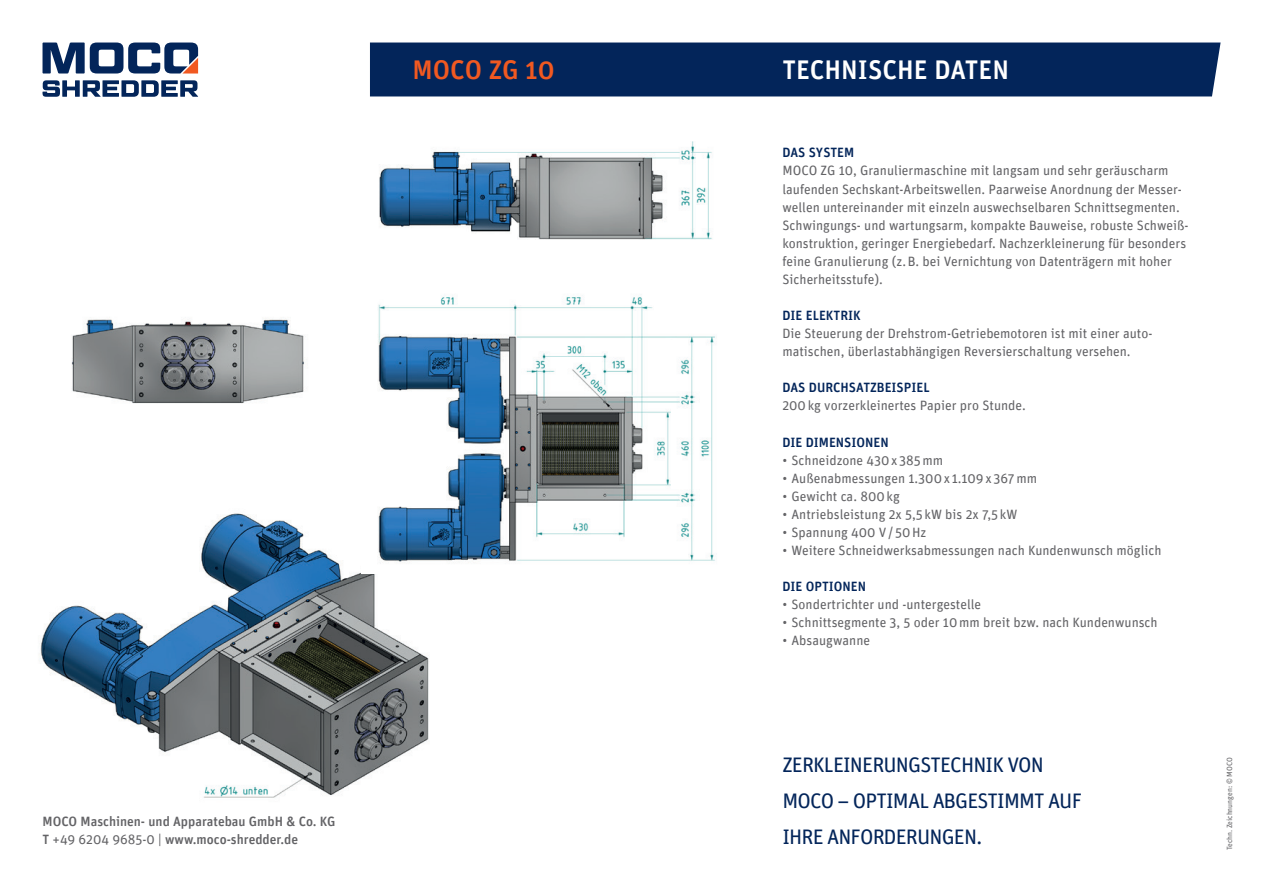
<style>
.page{position:relative;width:1263px;height:893px;background:#fff}
.page>*{position:absolute;margin:0;border:0;box-sizing:border-box;transform-origin:0 0}
.t1{font:500 27px "Unit";color:#fff}
.t2{font:500 27px "Unit";color:#f15921}
.t3{font:21px/36.2px "Unit";letter-spacing:-.04em;color:#03255a}
.t4{font:13.5px/18.1px "Unit";color:#636366}
.t5{font:500 13.5px/18px "Unit";color:#636366}
.t6{font:500 13.5px "Unit";color:#03255a}
.t7{font:7.5px "Unit";color:#636366}
.s1{font-weight:400}
</style>
<div class="page">
<img style="left:379px;top:141px;width:333px;height:99px">
<div style="left:370px;top:43px;width:850px;height:53px;background:#03255a"></div>
<svg style="left:43px;top:43px;width:155px;height:31px"></svg>
<svg style="left:43px;top:80px;width:155px;height:17px"></svg>
<img style="left:40px;top:513px;width:389px;height:285px">
<img style="left:362px;top:295px;width:353px;height:278px">
<img style="left:71px;top:319px;width:233px;height:85px">
<p class="t5" style="left:43px;top:812px;width:295px">MOCO Maschinen- und Apparatebau GmbH &amp; Co. KG<br>T <span class="s1">+49 6204 9685-0 |</span> www.moco-shredder.de</p>
<h1 class="t2" style="left:412px;top:53px;width:144px">MOCO ZG 10</h1>
<h1 class="t1" style="left:782px;top:53px;width:228px">TECHNISCHE DATEN</h1>
<p class="t6" style="left:782px;top:145px;width:73px">DAS SYSTEM</p>
<p class="t4" style="left:782px;top:161px;width:408px">MOCO ZG 10, Granuliermaschine mit langsam und sehr geräuscharm laufenden Sechskant-Arbeitswellen. Paarweise Anordnung der Messer&shy;wellen untereinander mit einzeln auswechselbaren Schnittsegmenten.<br>Schwingungs- und wartungsarm, kompakte Bauweise, robuste Schweiß&shy;konstruktion, geringer Energiebedarf. Nachzerkleinerung für besonders feine Granulierung (z.B. bei Vernichtung von Datenträgern mit hoher Sicherheitsstufe).</p>
<p class="t6" style="left:782px;top:307px;width:80px">DIE ELEKTRIK</p>
<p class="t4" style="left:782px;top:324px;width:370px">Die Steuerung der Drehstrom-Getriebemotoren ist mit einer auto&shy;matischen, überlastabhängigen Reversierschaltung versehen.</p>
<p class="t6" style="left:782px;top:380px;width:149px">DAS DURCHSATZBEISPIEL</p>
<p class="t4" style="left:782px;top:396px;width:245px">200kg vorzerkleinertes Papier pro Stunde.</p>
<p class="t6" style="left:782px;top:434px;width:108px">DIE DIMENSIONEN</p>
<p class="t4" style="left:782px;top:451px;width:162px">• Schneidzone 430x385mm</p>
<p class="t4" style="left:782px;top:469px;width:256px">• Außenabmessungen 1.300x 1.109x367mm</p>
<p class="t4" style="left:782px;top:487px;width:119px">• Gewicht ca. 800kg</p>
<p class="t4" style="left:782px;top:505px;width:236px">• Antriebsleistung 2x 5,5kW bis 2x 7,5kW</p>
<p class="t4" style="left:782px;top:523px;width:145px">• Spannung 400 V/50Hz</p>
<p class="t4" style="left:782px;top:541px;width:381px">• Weitere Schneidwerksabmessungen nach Kundenwunsch möglich</p>
<p class="t6" style="left:782px;top:578px;width:85px">DIE OPTIONEN</p>
<p class="t4" style="left:782px;top:595px;width:200px">• Sondertrichter und -untergestelle</p>
<p class="t4" style="left:782px;top:613px;width:377px">• Schnittsegmente 3, 5 oder 10mm breit bzw. nach Kundenwunsch</p>
<p class="t4" style="left:782px;top:631px;width:89px">• Absaugwanne</p>
<h2 class="t3" style="left:782px;top:746px;width:301px">ZERKLEINERUNGSTECHNIK VON<br>MOCO – OPTIMAL ABGESTIMMT AUF<br>IHRE ANFORDERUNGEN.</h2>
<p class="t7" style="left:1225px;top:850px;width:95px;rotate:-90deg">Techn. Zeichnungen: © MOCO</p>
</div>
